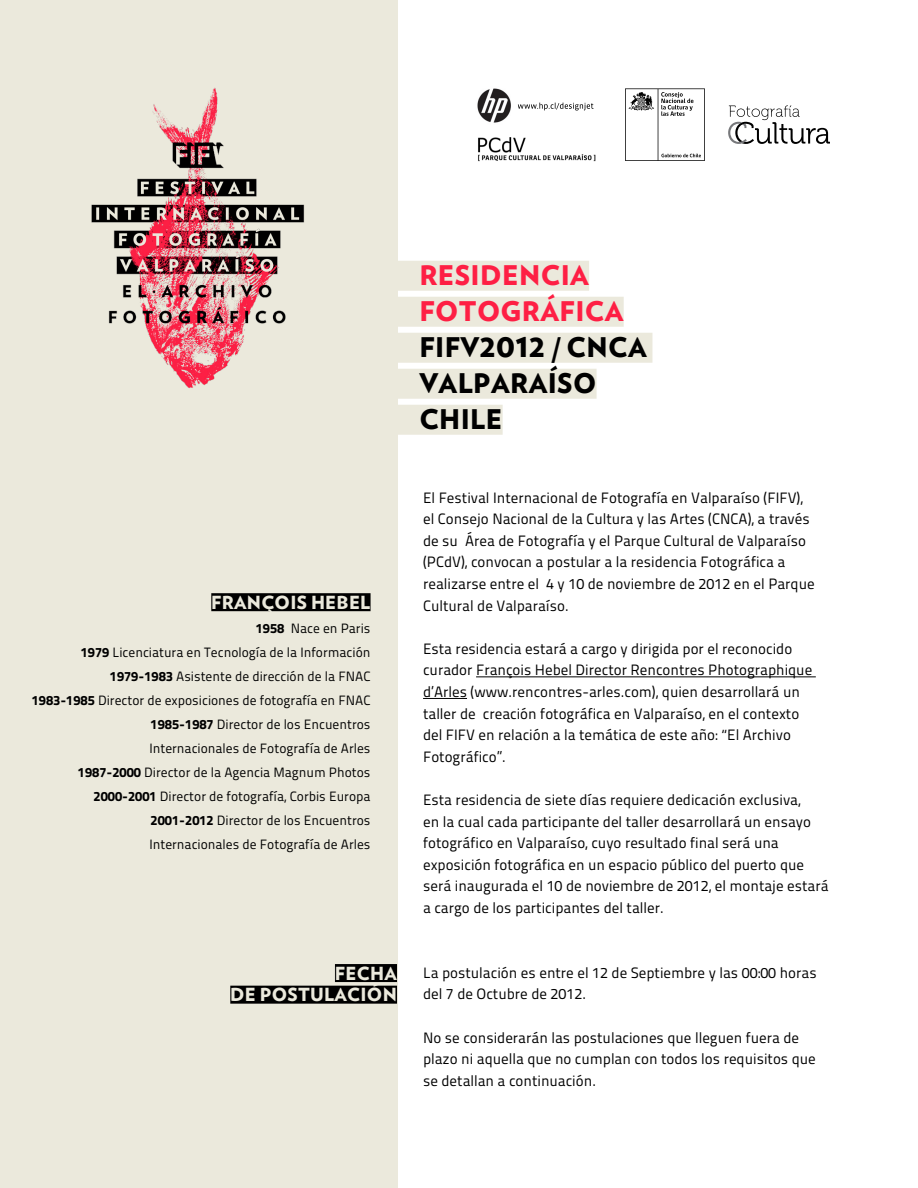
<style>
.page{position:relative;width:918px;height:1188px;background:#fff}
.page>*{position:absolute;margin:0;border:0;box-sizing:border-box;transform-origin:0 0}
.t1{font:900 27px/36px "Verlag";letter-spacing:.015em;color:#000}
.t2{font:900 18px/21.6px "Verlag";letter-spacing:.015em;color:#ebe9dc;text-align:right}
.t3{font:15px/21.6px "Titillium Maps 29 L 400 wt";color:#000}
.t4{font:13.5px/24px "Titillium Maps 29 L 400 wt";color:#000;text-align:right}
.s1{color:#fe1f44}
.s2{font-size:33px}
.s3{font-family:"Titillium Maps 29 L 999 wt"}
</style>
<div class="page">
<div style="left:0;top:0;width:398px;height:1188px;background:#ebe9dc"></div>
<hr style="left:476px;top:677px;width:340px;height:1px;background:#000">
<hr style="left:423px;top:698px;width:44px;height:1px;background:#000">
<div style="left:211px;top:593px;width:160px;height:18px;background:#000"></div>
<div style="left:397px;top:261px;width:192px;height:30px;background:#ebe9dc"></div>
<div style="left:397px;top:297px;width:227px;height:30px;background:#ebe9dc"></div>
<div style="left:397px;top:333px;width:255px;height:30px;background:#ebe9dc"></div>
<div style="left:397px;top:369px;width:200px;height:30px;background:#ebe9dc"></div>
<div style="left:397px;top:405px;width:106px;height:30px;background:#ebe9dc"></div>
<div style="left:335px;top:964px;width:62px;height:18px;background:#000"></div>
<div style="left:230px;top:986px;width:167px;height:18px;background:#000"></div>
<img style="left:91px;top:87px;width:214px;height:301px">
<svg style="left:625px;top:88px;width:80px;height:73px"></svg>
<svg style="left:728px;top:105px;width:102px;height:39px"></svg>
<img style="left:478px;top:137px;width:118px;height:25px">
<img style="left:477px;top:88px;width:34px;height:35px">
<svg style="left:518px;top:103px;width:76px;height:7px"></svg>
<h1 class="t1" style="left:419px;top:256px;width:229px"><span class="s1">RESIDENCIA<br>FOTOGRÁFICA<br></span>FIFV<span class="s2">2012</span> / CNCA<br>VALPARAÍSO<br>CHILE</h1>
<p class="t2" style="left:211px;top:591px;width:161px">FRANÇOIS HEBEL</p>
<p class="t4" style="left:32px;top:616px;width:340px"><span class="s3">1958</span> Nace en Paris<br><span class="s3">1979</span> Licenciatura en Tecnología de la Información <span class="s3">1979-1983</span> Asistente de dirección de la FNAC<br><span class="s3">1983-1985</span> Director de exposiciones de fotografía en FNAC <span class="s3">1985-1987</span> Director de los Encuentros<br>Internacionales de Fotografía de Arles<br><span class="s3">1987-2000</span> Director de la Agencia Magnum Photos <span class="s3">2000-2001</span> Director de fotografía, Corbis Europa <span class="s3">2001-2012</span> Director de los Encuentros<br>Internacionales de Fotografía de Arles</p>
<p class="t2" style="left:230px;top:962px;width:168px">FECHA<br>DE POSTULACIÓN</p>
<p class="t3" style="left:423px;top:486px;width:393px">El Festival Internacional de Fotografía en Valparaíso (FIFV), el Consejo Nacional de la Cultura y las Artes (CNCA), a través de su Área de Fotografía y el Parque Cultural de Valparaíso (PCdV), convocan a postular a la residencia Fotográfica a realizarse entre el 4 y 10 de noviembre de 2012 en el Parque Cultural de Valparaíso.</p>
<p class="t3" style="left:423px;top:637px;width:391px">Esta residencia estará a cargo y dirigida por el reconocido curador François Hebel Director Rencontres Photographique d’Arles (www.rencontres-arles.com), quien desarrollará un taller de creación fotográfica en Valparaíso, en el contexto del FIFV en relación a la temática de este año: “El Archivo Fotográfico”.</p>
<p class="t3" style="left:423px;top:788px;width:407px">Esta residencia de siete días requiere dedicación exclusiva,<br>en la cual cada participante del taller desarrollará un ensayo fotográfico en Valparaíso, cuyo resultado final será una exposición fotográfica en un espacio público del puerto que será inaugurada el 10 de noviembre de 2012, el montaje estará a cargo de los participantes del taller.</p>
<p class="t3" style="left:423px;top:961px;width:395px">La postulación es entre el 12 de Septiembre y las 00:00 horas del 7 de Octubre de 2012.</p>
<p class="t3" style="left:423px;top:1026px;width:394px">No se considerarán las postulaciones que lleguen fuera de plazo ni aquella que no cumplan con todos los requisitos que se detallan a continuación.</p>
</div>
